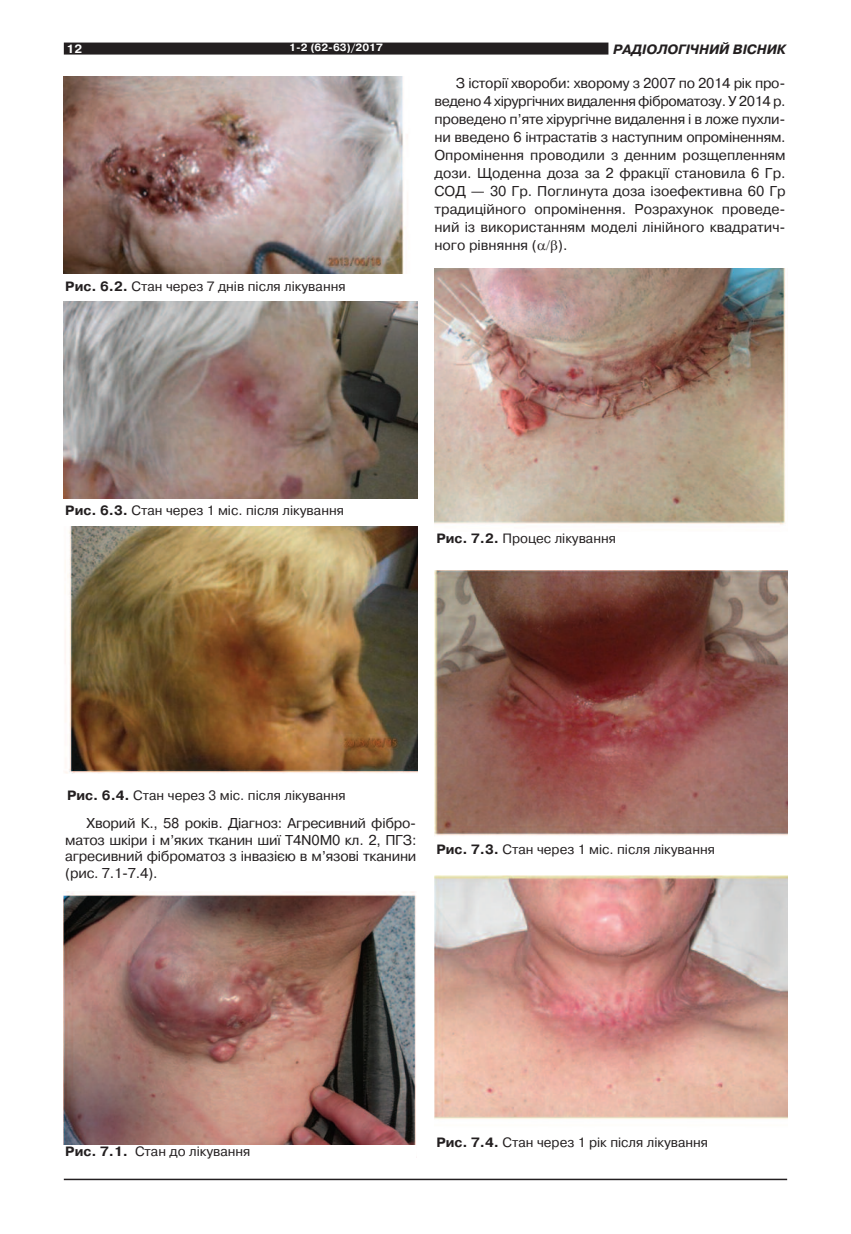
<style>
.page{position:relative;width:851px;height:1234px;background:#fff}
.page>*{position:absolute;margin:0;border:0;box-sizing:border-box;transform-origin:0 0}
.t1{font:14.25px/18px "Pragmatica C";letter-spacing:-.01em;color:#231f20;text-align:justify}
.t2{font:13.5px "Pragmatica C";color:#231f20}
.t3{font:italic 700 13.5px "Pragmatica C";color:#231f20}
.t4{font:700 12px "Pragmatica C";color:#fff}
.t5{font:700 10.5px "Pragmatica C";color:#fff}
.s1{font-weight:700}
</style>
<div class="page">
<div style="left:64px;top:43px;width:544px;height:12px;background:#231f20"></div>
<hr style="left:64px;top:1178px;width:723px;height:1px;background:#231f20">
<img style="left:64px;top:77px;width:344px;height:196px">
<img style="left:64px;top:301px;width:354px;height:197px">
<img style="left:65px;top:526px;width:353px;height:247px">
<img style="left:434px;top:268px;width:351px;height:257px">
<img style="left:64px;top:891px;width:352px;height:253px">
<img style="left:434px;top:571px;width:353px;height:264px">
<img style="left:434px;top:875px;width:353px;height:244px">
<p class="t4" style="left:67px;top:41px;width:17px">12</p>
<p class="t5" style="left:289px;top:42px;width:95px">1-2 (62-63)/2017</p>
<p class="t3" style="left:613px;top:41px;width:174px">РАДІОЛОГІЧНИЙ ВІСНИК</p>
<p class="t2" style="left:65px;top:278px;width:282px"><span class="s1">Рис. 6.2.</span> Стан через 7 днів після лікування</p>
<p class="t2" style="left:65px;top:502px;width:280px"><span class="s1">Рис. 6.3.</span> Стан через 1 міс. після лікування</p>
<p class="t1" style="left:434px;top:74px;width:352px;text-indent:21px">З історії хвороби: хворому з 2007 по 2014 рік про&shy;ведено 4 хірургічних видалення фіброматозу. У 2014 р. проведено п’яте хірургічне видалення і в ложе пухли&shy;ни введено 6 інтрастатів з наступним опроміненням.<br>Опромінення проводили з денним розщепленням дози. Щоденна доза за 2 фракції становила 6 Гр.<br>СОД — 30 Гр. Поглинута доза ізоефективна 60 Гр традиційного опромінення. Розрахунок проведе&shy;ний із використанням моделі лінійного квадратич&shy;ного рівняння (</p>
<p class="t1" style="left:557px;top:236px;width:11px">).</p>
<p class="t2" style="left:436px;top:530px;width:181px"><span class="s1">Рис. 7.2.</span> Процес лікування</p>
<p class="t2" style="left:67px;top:787px;width:280px"><span class="s1">Рис. 6.4.</span> Стан через 3 міс. після лікування</p>
<p class="t1" style="left:65px;top:815px;width:352px;line-height:16.4px;text-indent:21px">Хворий К., 58 років. Діагноз: Агресивний фібро&shy;матоз шкіри і м’яких тканин шиї T4N0M0 кл. 2, ПГЗ: агресивний фіброматоз з інвазією в м’язові тканини (рис. 7.1-7.4).</p>
<p class="t2" style="left:436px;top:840px;width:280px"><span class="s1">Рис. 7.3.</span> Стан через 1 міс. після лікування</p>
<p class="t2" style="left:65px;top:1142px;width:187px"><span class="s1">Рис. 7.1.</span> Стан до лікування</p>
<p class="t2" style="left:436px;top:1134px;width:273px"><span class="s1">Рис. 7.4.</span> Стан через 1 рік після лікування</p>
</div>
